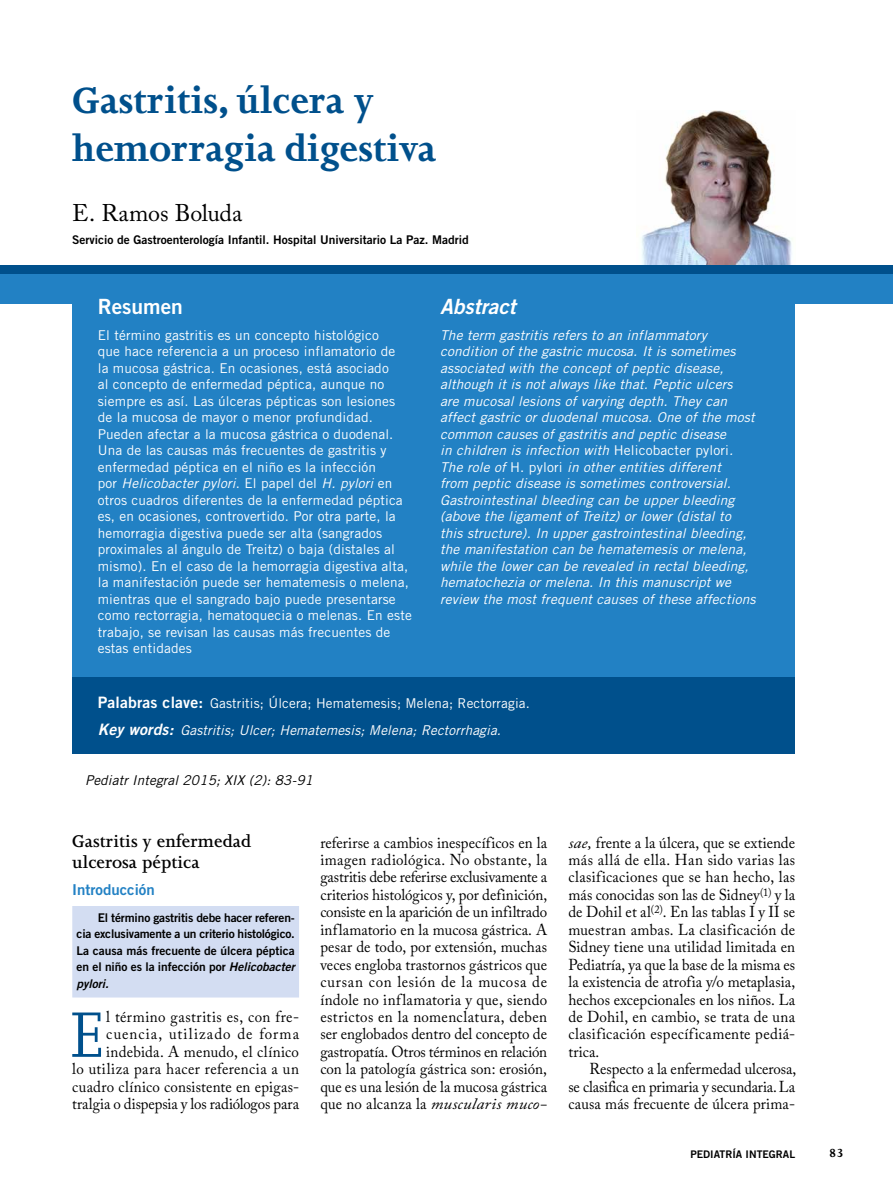
<style>
.page{position:relative;width:893px;height:1191px;background:#fff}
.page>*{position:absolute;margin:0;border:0;box-sizing:border-box;transform-origin:0 0}
.t1{font:73.95px "Joanna MT Std";color:#00508c;scale:.95 1}
.t2{font:700 42px/48px "Joanna MT Std";color:#00508c}
.t3{font:24px "Adobe Caslon Pro";letter-spacing:-.005em;color:#000}
.t4{font:italic 21px "Trade Gothic Bold Two";color:#fff}
.t5{font:21px "Trade Gothic Bold Two";color:#fff}
.t6{font:600 19.5px/21px "Joanna MT Std";color:#000}
.t7{font:15.75px/17.4px "Adobe Caslon Pro";letter-spacing:.015em;color:#000;text-align:justify;scale:.95 1}
.t8{font:15px "Trade Gothic Bold Two";color:#2281c4}
.t9{font:13.5px/16.5px "Trade Gothic";letter-spacing:.01em;color:#fff}
.t10{font:italic 13.5px/16.5px "Trade Gothic";letter-spacing:.01em;color:#fff}
.t11{font:italic 13.5px "Trade Gothic";letter-spacing:.01em;color:#000}
.t12{font:700 13.5px "Joanna MT Std";color:#000}
.t13{font:12px/16.5px "Trade Gothic Bold Two";color:#000;text-align:justify}
.t14{font:10.5px "Trade Gothic Bold Two";color:#000}
.s1{font-style:italic}
.s2{font-style:normal}
.s3{font-family:"Trade Gothic Bold Two";font-size:15.75px}
.s4{font-family:"Trade Gothic Bold Two";font-style:italic;font-size:15.75px}
</style>
<div class="page">
<img style="left:641px;top:110px;width:151px;height:155px">
<div style="left:72px;top:906px;width:227px;height:91px;background:#d3ddf2"></div>
<div style="left:72px;top:274px;width:723px;height:427px;background:#2281c4"></div>
<div style="left:0;top:274px;width:72px;height:30px;background:#2281c4"></div>
<div style="left:784px;top:274px;width:109px;height:30px;background:#2281c4"></div>
<div style="left:0;top:265px;width:893px;height:9px;background:#00508c"></div>
<div style="left:72px;top:677px;width:723px;height:76px;background:#00508c"></div>
<h2 class="t2" style="left:72px;top:76px;width:366px">Gastritis, úlcera y hemorragia digestiva</h2>
<h3 class="t3" style="left:72px;top:198px;width:172px">E. Ramos Boluda</h3>
<p class="t13" style="left:72px;top:231px;width:398px">Servicio de Gastroenterología Infantil. Hospital Universitario La Paz. Madrid</p>
<h3 class="t5" style="left:98px;top:294px;width:87px">Resumen</h3>
<p class="t9" style="left:98px;top:326px;width:316px">El término gastritis es un concepto histológico<br>que hace referencia a un proceso inflamatorio de<br>la mucosa gástrica. En ocasiones, está asociado<br>al concepto de enfermedad péptica, aunque no siempre es así. Las úlceras pépticas son lesiones de la mucosa de mayor o menor profundidad.<br>Pueden afectar a la mucosa gástrica o duodenal.<br>Una de las causas más frecuentes de gastritis y enfermedad péptica en el niño es la infección<br>por <span class="s1">Helicobacter pylori</span>. El papel del <span class="s1">H. pylori</span> en otros cuadros diferentes de la enfermedad péptica es, en ocasiones, controvertido. Por otra parte, la hemorragia digestiva puede ser alta (sangrados proximales al ángulo de Treitz) o baja (distales al mismo). En el caso de la hemorragia digestiva alta, la manifestación puede ser hematemesis o melena, mientras que el sangrado bajo puede presentarse como rectorragia, hematoquecia o melenas. En este trabajo, se revisan las causas más frecuentes de estas entidades</p>
<h3 class="t4" style="left:440px;top:294px;width:77px">Abstract</h3>
<p class="t10" style="left:440px;top:326px;width:317px">The term gastritis refers to an inflammatory condition of the gastric mucosa. It is sometimes associated with the concept of peptic disease, although it is not always like that. Peptic ulcers<br>are mucosal lesions of varying depth. They can affect gastric or duodenal mucosa. One of the most common causes of gastritis and peptic disease<br>in children is infection with <span class="s2">Helicobacter pylori</span>.<br>The role of <span class="s2">H. pylori</span> in other entities different<br>from peptic disease is sometimes controversial.<br>Gastrointestinal bleeding can be upper bleeding (above the ligament of Treitz) or lower (distal to this structure). In upper gastrointestinal bleeding, the manifestation can be hematemesis or melena, while the lower can be revealed in rectal bleeding, hematochezia or melena. In this manuscript we review the most frequent causes of these affections</p>
<p class="t9" style="left:98px;top:690px;width:434px;line-height:26.5px"><span class="s3">Palabras clave:</span> Gastritis; Úlcera; Hematemesis; Melena; Rectorragia.<br><span class="s4">Key words:</span> <span class="s1">Gastritis; Ulcer; Hematemesis; Melena; Rectorrhagia.</span></p>
<p class="t11" style="left:85px;top:772px;width:229px">Pediatr Integral 2015; XIX (2): 83-91</p>
<p class="t6" style="left:72px;top:830px;width:181px">Gastritis y enfermedad ulcerosa péptica</p>
<p class="t8" style="left:72px;top:880px;width:84px">Introducción</p>
<p class="t13" style="left:77px;top:909px;width:220px;text-indent:21px">El término gastritis debe hacer referen&shy;cia exclusivamente a un criterio histológico.<br>La causa más frecuente de úlcera péptica en el niño es la infección por <span class="s1">Helicobacter pylori.</span></p>
<h1 class="t1" style="left:71px;top:995px;width:35px">E</h1>
<p class="t7" style="left:72px;top:1007px;width:240px;text-align:right">l término gastritis es, con fre&shy;cuencia, utilizado de forma indebida. A menudo, el clínico<br>lo utiliza para hacer referencia a un cuadro clínico consistente en epigas&shy;tralgia o dispepsia y los radiólogos para</p>
<p class="t7" style="left:320px;top:833px;width:240px">referirse a cambios inespecíficos en la imagen radiológica. No obstante, la gastritis debe referirse exclusivamente a criterios histológicos y, por definición, consiste en la aparición de un infiltrado inflamatorio en la mucosa gástrica. A pesar de todo, por extensión, muchas veces engloba trastornos gástricos que cursan con lesión de la mucosa de índole no inflamatoria y que, siendo estrictos en la nomenclatura, deben ser englobados dentro del concepto de gastropatía. Otros términos en relación con la patología gástrica son: erosión, que es una lesión de la mucosa gástrica que no alcanza la <span class="s1">muscularis muco-</span></p>
<p class="t7" style="left:568px;top:833px;width:240px"><span class="s1">sae,</span> frente a la úlcera, que se extiende más allá de ella. Han sido varias las clasificaciones que se han hecho, las más conocidas son las de Sidney<sup>(1)</sup> y la de Dohil et al<sup>(2)</sup>. En las tablas I y II se muestran ambas. La clasificación de Sidney tiene una utilidad limitada en Pediatría, ya que la base de la misma es la existencia de atrofia y/o metaplasia, hechos excepcionales en los niños. La de Dohil, en cambio, se trata de una clasificación específicamente pediá&shy;trica.</p>
<p class="t7" style="left:568px;top:1060px;width:241px;text-indent:21px">Respecto a la enfermedad ulcerosa, se clasifica en primaria y secundaria. La causa más frecuente de úlcera prima-</p>
<p class="t14" style="left:690px;top:1148px;width:106px">PEDIATRÍA INTEGRAL</p>
<p class="t12" style="left:829px;top:1146px;width:16px">83</p>
</div>
